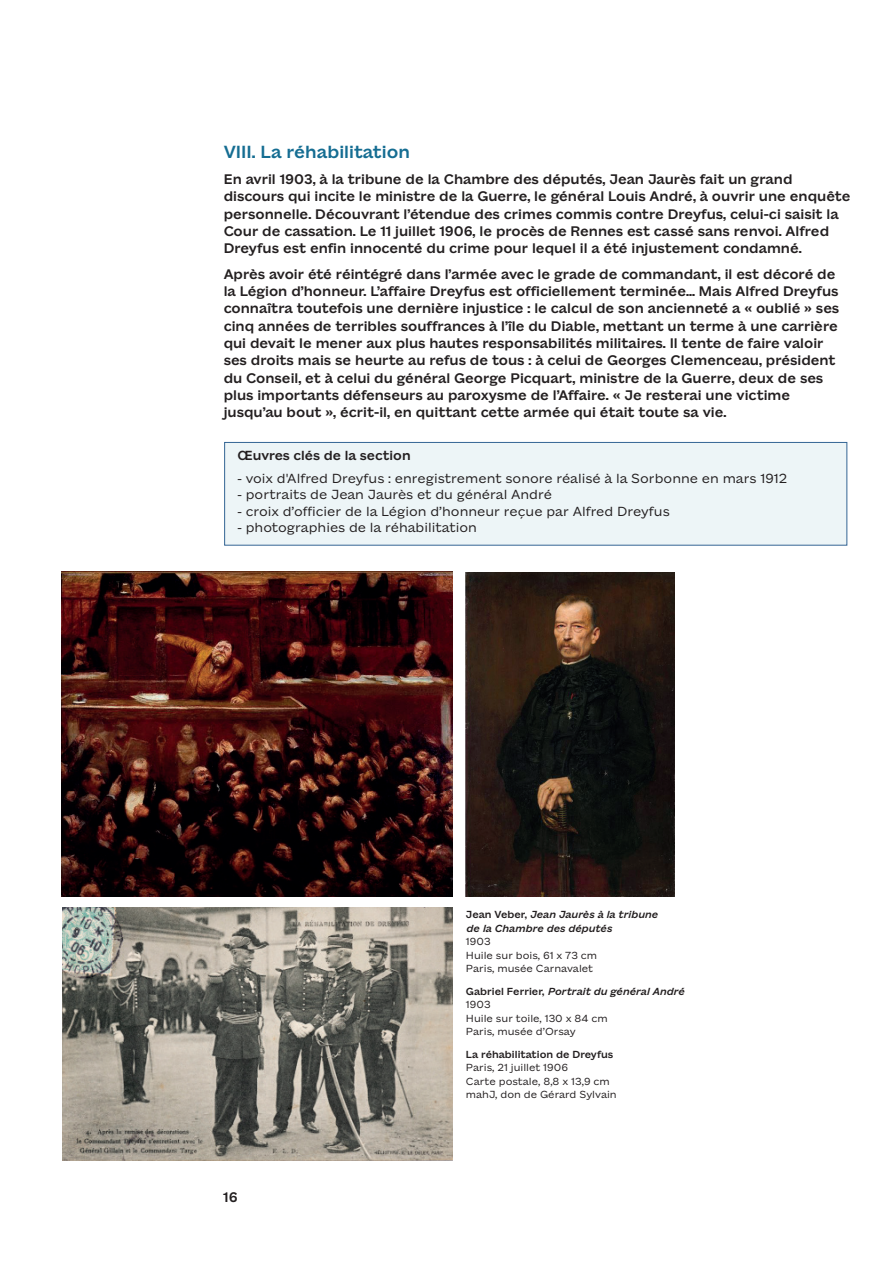
<style>
.page{position:relative;width:893px;height:1263px;background:#fff}
.page>*{position:absolute;margin:0;border:0;box-sizing:border-box;transform-origin:0 0}
.t1{font:500 18px "Mahj";color:#156d92}
.t2{font:500 14.25px/17.2px "Mahj";color:#231f20}
.t3{font:13.5px "Mahj";color:#231f20}
.t4{font:500 13.5px "Mahj";color:#231f20}
.t5{font:10.5px/13.5px "Mahj";color:#231f20}
.t6{font:italic 500 10.5px/13.5px "Mahj";color:#231f20}
.t7{font:500 10.5px "Mahj";color:#231f20}
.s1{font-style:normal}
.s2{font-weight:500}
.s3{font-weight:500;font-style:italic}
</style>
<div class="page">
<img style="left:465px;top:572px;width:210px;height:324px">
<img style="left:62px;top:572px;width:390px;height:324px">
<img style="left:62px;top:908px;width:390px;height:252px">
<div style="left:225px;top:442px;width:622px;height:103px;background:#edf5f7"></div>
<div style="left:224px;top:442px;width:623px;height:103px;border:1px solid #346594"></div>
<p class="t1" style="left:224px;top:136px;width:188px">VIII. La réhabilitation</p>
<p class="t2" style="left:224px;top:169px;width:628px">En avril 1903, à la tribune de la Chambre des députés, Jean Jaurès fait un grand discours qui incite le ministre de la Guerre, le général Louis André, à ouvrir une enquête personnelle. Découvrant l’étendue des crimes commis contre Dreyfus, celui-ci saisit la Cour de cassation. Le 11 juillet 1906, le procès de Rennes est cassé sans renvoi. Alfred Dreyfus est enfin innocenté du crime pour lequel il a été injustement condamné.</p>
<p class="t2" style="left:224px;top:264px;width:617px">Après avoir été réintégré dans l’armée avec le grade de commandant, il est décoré de la Légion d’honneur. L’affaire Dreyfus est officiellement terminée... Mais Alfred Dreyfus connaîtra toutefois une dernière injustice : le calcul de son ancienneté a « oublié » ses cinq années de terribles souffrances à l’île du Diable, mettant un terme à une carrière qui devait le mener aux plus hautes responsabilités militaires. Il tente de faire valoir ses droits mais se heurte au refus de tous : à celui de Georges Clemenceau, président du Conseil, et à celui du général George Picquart, ministre de la Guerre, deux de ses plus importants défenseurs au paroxysme de l’Affaire. « Je resterai une victime jusqu’au bout », écrit-il, en quittant cette armée qui était toute sa vie.</p>
<p class="t4" style="left:238px;top:443px;width:175px">Œuvres clés de la section</p>
<p class="t3" style="left:238px;top:466px;width:551px">- voix d'Alfred Dreyfus : enregistrement sonore réalisé à la Sorbonne en mars 1912</p>
<p class="t3" style="left:238px;top:483px;width:316px">- portraits de Jean Jaurès et du général André</p>
<p class="t3" style="left:238px;top:499px;width:434px">- croix d’officier de la Légion d’honneur reçue par Alfred Dreyfus</p>
<p class="t3" style="left:238px;top:516px;width:241px">- photographies de la réhabilitation</p>
<p class="t2" style="left:223px;top:1187px;width:16px">16</p>
<p class="t6" style="left:466px;top:907px;width:193px"><span class="s1">Jean Veber,</span> Jean Jaurès à la tribune de la Chambre des députés</p>
<p class="t5" style="left:466px;top:934px;width:133px">1903<br>Huile sur bois, 61 x 73 cm<br>Paris, musée Carnavalet</p>
<p class="t5" style="left:466px;top:983px;width:220px"><span class="s2">Gabriel Ferrier,</span> <span class="s3">Portrait du général André<br></span>1903<br>Huile sur toile, 130 x 84 cm<br>Paris, musée d’Orsay</p>
<p class="t7" style="left:466px;top:1045px;width:149px">La réhabilitation de Dreyfus</p>
<p class="t5" style="left:466px;top:1060px;width:152px">Paris, 21 juillet 1906<br>Carte postale, 8,8 x 13,9 cm mahJ, don de Gérard Sylvain</p>
</div>
